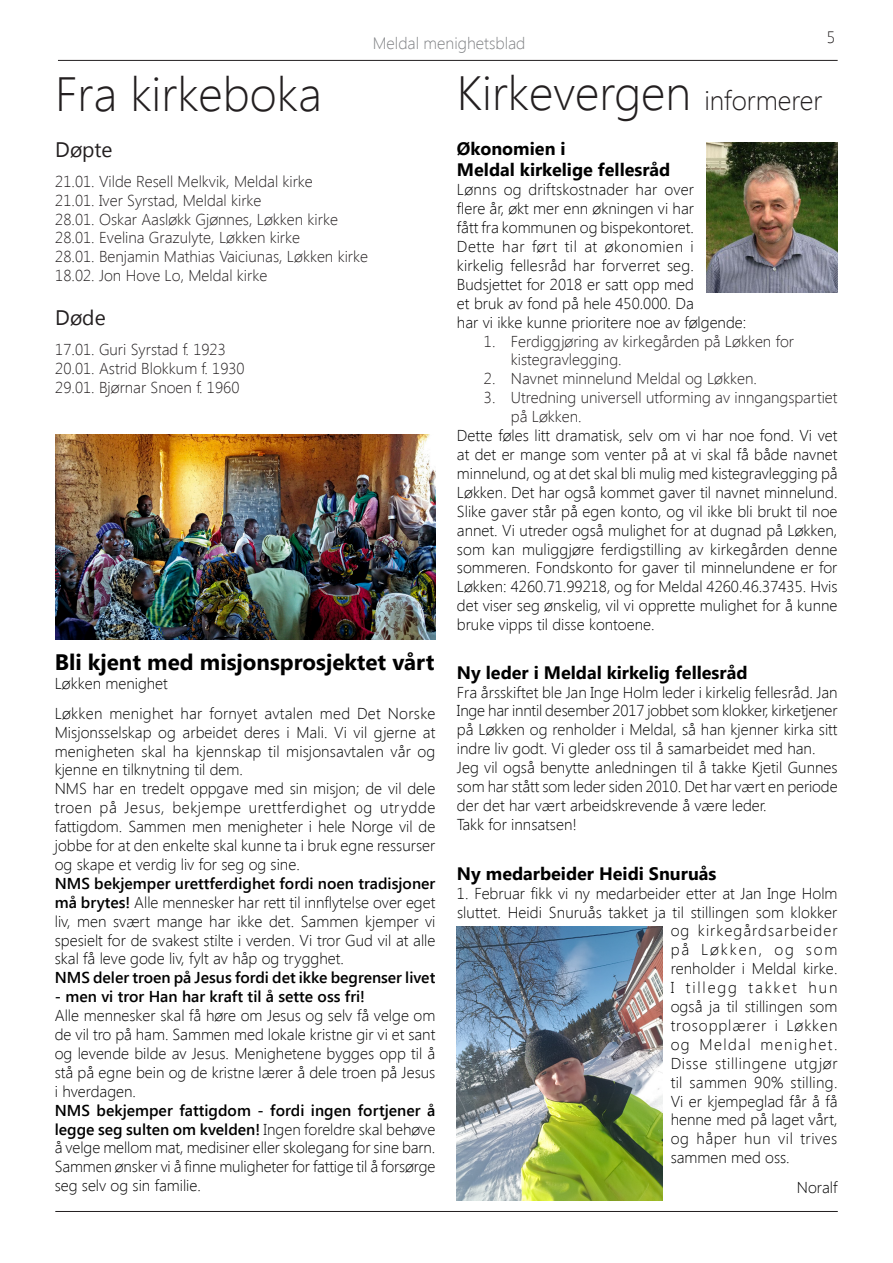
<style>
.page{position:relative;width:893px;height:1263px;background:#fff}
.page>*{position:absolute;margin:0;border:0;box-sizing:border-box;transform-origin:0 0}
.t1{font:300 48px "Segoe UI";color:#231f20}
.t2{font:700 22.35px "Segoe UI";color:#000}
.t3{font:21px "Segoe UI";color:#231f20}
.t4{font:700 18px/21.6px "Segoe UI";color:#000}
.t5{font:300 16.5px "Segoe UI";color:#808285}
.t6{font:300 16.5px "Segoe UI";color:#231f20}
.t7{font:300 15.75px/18.9px "Segoe UI";color:#000}
.t8{font:300 15.75px/18.9px "Segoe UI";color:#231f20}
.t9{font:600 15.75px "Segoe UI";color:#000}
.t10{font:300 15.75px "Segoe UI";letter-spacing:.04em;color:#000}
.t11{font:300 15.75px "Segoe UI";letter-spacing:.02em;color:#000}
.t12{font:300 15.75px "Segoe UI";letter-spacing:.065em;color:#000}
.t13{font:300 15.75px "Segoe UI";letter-spacing:.06em;color:#000}
.t14{font:300 15.75px "Segoe UI";letter-spacing:.035em;color:#000}
.t15{font:300 15.75px "Segoe UI";letter-spacing:.115em;color:#000}
.t16{font:300 15.75px "Segoe UI";letter-spacing:.09em;color:#000}
.t17{font:300 15.75px "Segoe UI";letter-spacing:.12em;color:#000}
.s1{font-size:27px}
.s2{font-weight:600}
</style>
<div class="page">
<hr style="left:55px;top:1211px;width:783px;height:1px;background:#231f20">
<hr style="left:58px;top:60px;width:780px;height:1px;background:#231f20">
<img style="left:707px;top:142px;width:131px;height:151px">
<img style="left:457px;top:926px;width:205px;height:274px">
<img style="left:55px;top:435px;width:380px;height:204px">
<p class="t5" style="left:373px;top:32px;width:154px">Meldal menighetsblad</p>
<p class="t6" style="left:827px;top:26px;width:10px">5</p>
<h1 class="t1" style="left:55px;top:60px;width:268px">Fra kirkeboka</h1>
<h1 class="t1" style="left:457px;top:60px;width:367px">Kirkevergen <span class="s1">informerer</span></h1>
<h3 class="t3" style="left:55px;top:135px;width:59px">Døpte</h3>
<p class="t8" style="left:55px;top:171px;width:314px">21.01. Vilde Resell Melkvik, Meldal kirke<br>21.01. Iver Syrstad, Meldal kirke<br>28.01. Oskar Aasløkk Gjønnes, Løkken kirke 28.01. Evelina Grazulyte, Løkken kirke<br>28.01. Benjamin Mathias Vaiciunas, Løkken kirke 18.02. Jon Hove Lo, Meldal kirke</p>
<h3 class="t3" style="left:55px;top:303px;width:52px">Døde</h3>
<p class="t8" style="left:55px;top:339px;width:191px">17.01. Guri Syrstad f. 1923<br>20.01. Astrid Blokkum f. 1930<br>29.01. Bjørnar Snoen f. 1960</p>
<p class="t4" style="left:457px;top:137px;width:215px">Økonomien i<br>Meldal kirkelige fellesråd</p>
<p class="t7" style="left:457px;top:180px;width:291px">Lønns og driftskostnader har over<br>flere år, økt mer enn økningen vi har<br>fått fra kommunen og bispekontoret.<br>Dette har ført til at økonomien i<br>kirkelig fellesråd har forverret seg.<br>Budsjettet for 2018 er satt opp med<br>et bruk av fond på hele 450.000. Da<br>har vi ikke kunne prioritere noe av følgende:</p>
<p class="t8" style="left:511px;top:331px;width:285px;text-indent:-27px">1. Ferdiggjøring av kirkegården på Løkken for kistegravlegging.</p>
<p class="t8" style="left:484px;top:369px;width:274px">2. Navnet minnelund Meldal og Løkken.</p>
<p class="t8" style="left:511px;top:388px;width:328px;text-indent:-27px">3. Utredning universell utforming av inngangspartiet på Løkken.</p>
<p class="t7" style="left:457px;top:425px;width:382px;text-align:justify">Dette føles litt dramatisk, selv om vi har noe fond. Vi vet at det er mange som venter på at vi skal få både navnet minnelund, og at det skal bli mulig med kistegravlegging på Løkken. Det har også kommet gaver til navnet minnelund.<br>Slike gaver står på egen konto, og vil ikke bli brukt til noe annet. Vi utreder også mulighet for at dugnad på Løkken, som kan muliggjøre ferdigstilling av kirkegården denne sommeren. Fondskonto for gaver til minnelundene er for Løkken: 4260.71.99218, og for Meldal 4260.46.37435. Hvis det viser seg ønskelig, vil vi opprette mulighet for å kunne bruke vipps til disse kontoene.</p>
<h2 class="t2" style="left:55px;top:646px;width:381px">Bli kjent med misjonsprosjektet vårt</h2>
<p class="t7" style="left:55px;top:668px;width:382px;line-height:29.7px">Løkken menighet<br>Løkken menighet har fornyet avtalen med Det Norske</p>
<p class="t7" style="left:55px;top:722px;width:382px">Misjonsselskap og arbeidet deres i Mali. Vi vil gjerne at menigheten skal ha kjennskap til misjonsavtalen vår og kjenne en tilknytning til dem.<br>NMS har en tredelt oppgave med sin misjon; de vil dele troen på Jesus, bekjempe urettferdighet og utrydde fattigdom. Sammen men menigheter i hele Norge vil de jobbe for at den enkelte skal kunne ta i bruk egne ressurser og skape et verdig liv for seg og sine.</p>
<p class="t7" style="left:55px;top:873px;width:382px;text-align:justify"><span class="s2">NMS bekjemper urettferdighet fordi noen tradisjoner må brytes!</span> Alle mennesker har rett til innflytelse over eget liv, men svært mange har ikke det. Sammen kjemper vi spesielt for de svakest stilte i verden. Vi tror Gud vil at alle skal få leve gode liv, fylt av håp og trygghet.</p>
<p class="t9" style="left:55px;top:967px;width:382px">NMS deler troen på Jesus fordi det ikke begrenser livet</p>
<p class="t9" style="left:55px;top:986px;width:312px">- men vi tror Han har kraft til å sette oss fri!</p>
<p class="t7" style="left:55px;top:1005px;width:382px;text-align:justify">Alle mennesker skal få høre om Jesus og selv få velge om de vil tro på ham. Sammen med lokale kristne gir vi et sant og levende bilde av Jesus. Menighetene bygges opp til å stå på egne bein og de kristne lærer å dele troen på Jesus i hverdagen.</p>
<p class="t7" style="left:55px;top:1100px;width:382px;text-align:justify"><span class="s2">NMS bekjemper fattigdom - fordi ingen fortjener å legge seg sulten om kvelden!</span> Ingen foreldre skal behøve å velge mellom mat, medisiner eller skolegang for sine barn.<br>Sammen ønsker vi å finne muligheter for fattige til å forsørge seg selv og sin familie.</p>
<p class="t4" style="left:457px;top:660px;width:292px">Ny leder i Meldal kirkelig fellesråd</p>
<p class="t7" style="left:457px;top:682px;width:382px">Fra årsskiftet ble Jan Inge Holm leder i kirkelig fellesråd. Jan Inge har inntil desember 2017 jobbet som klokker, kirketjener på Løkken og renholder i Meldal, så han kjenner kirka sitt indre liv godt. Vi gleder oss til å samarbeidet med han.<br>Jeg vil også benytte anledningen til å takke Kjetil Gunnes som har stått som leder siden 2010. Det har vært en periode der det har vært arbeidskrevende å være leder.<br>Takk for innsatsen!</p>
<p class="t4" style="left:457px;top:861px;width:261px">Ny medarbeider Heidi Snuruås</p>
<p class="t7" style="left:457px;top:883px;width:382px">1. Februar fikk vi ny medarbeider etter at Jan Inge Holm</p>
<p class="t7" style="left:457px;top:902px;width:382px">sluttet. Heidi Snuruås takket ja til stillingen som klokker</p>
<p class="t12" style="left:671px;top:920px;width:168px">og kirkegårdsarbeider</p>
<p class="t17" style="left:671px;top:939px;width:168px">på Løkken, og som</p>
<p class="t7" style="left:671px;top:959px;width:168px">renholder i Meldal kirke.</p>
<p class="t15" style="left:671px;top:977px;width:168px">I tillegg takket hun</p>
<p class="t7" style="left:671px;top:996px;width:168px">også ja til stillingen som</p>
<p class="t13" style="left:671px;top:1014px;width:168px">trosopplærer i Løkken</p>
<p class="t16" style="left:671px;top:1033px;width:168px">og Meldal menighet.</p>
<p class="t10" style="left:671px;top:1052px;width:168px">Disse stillingene utgjør</p>
<p class="t11" style="left:671px;top:1071px;width:168px">til sammen 90% stilling.</p>
<p class="t7" style="left:671px;top:1091px;width:168px">Vi er kjempeglad får å få</p>
<p class="t7" style="left:671px;top:1110px;width:168px">henne med på laget vårt,</p>
<p class="t14" style="left:671px;top:1128px;width:168px">og håper hun vil trives</p>
<p class="t7" style="left:671px;top:1148px;width:121px">sammen med oss.</p>
<p class="t7" style="left:797px;top:1177px;width:42px">Noralf</p>
</div>
